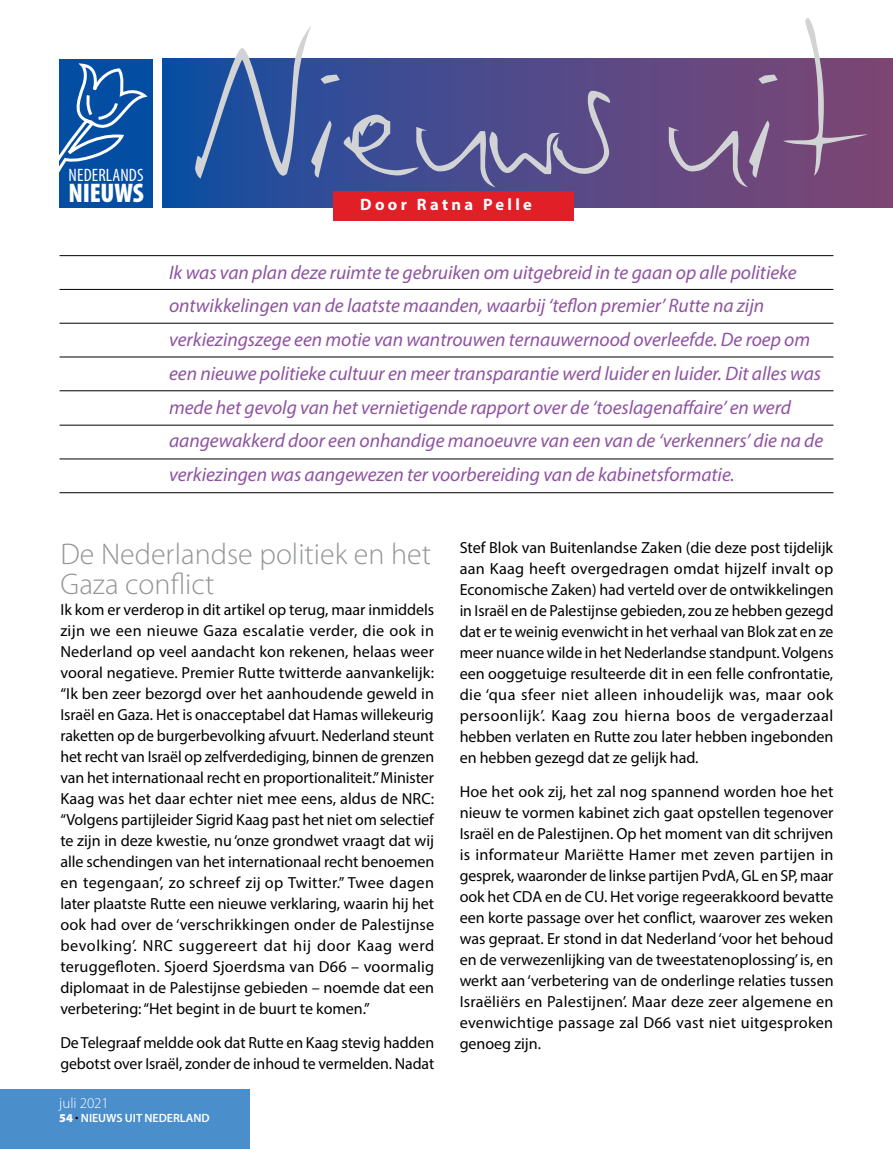
<style>
.page{position:relative;width:893px;height:1149px;background:#fff}
.page>*{position:absolute;margin:0;border:0;box-sizing:border-box;transform-origin:0 0}
.t1{font:300 30px/30px "Myriad Pro";color:#939598}
.t2{font:900 condensed 27px "Myriad Pro";letter-spacing:-.01em;color:#fff}
.t3{font:italic 19.5px/33.8px "Myriad Pro";color:#8f53a1}
.t4{font:condensed 18px "Myriad Pro";letter-spacing:.01em;color:#fff}
.t5{font:700 16.5px "Myriad Pro";letter-spacing:.2em;color:#fff}
.t6{font:16.05px/21px "Myriad Pro";color:#000;text-align:justify}
.t7{font:300 15px "Myriad Pro";color:#fff}
.t8{font:600 12px "Myriad Pro";color:#fff}
.s1{font-weight:900}
.s2{font-weight:900;color:#000}
</style>
<div class="page">
<hr style="left:60px;top:289px;width:773px;height:1px;background:#000">
<hr style="left:60px;top:323px;width:773px;height:1px;background:#000">
<hr style="left:60px;top:390px;width:773px;height:1px;background:#000">
<hr style="left:60px;top:458px;width:773px;height:1px;background:#000">
<hr style="left:60px;top:356px;width:773px;height:1px;background:#000">
<hr style="left:60px;top:425px;width:773px;height:1px;background:#000">
<hr style="left:60px;top:492px;width:773px;height:1px;background:#000">
<hr style="left:60px;top:255px;width:773px;height:1px;background:#000">
<svg style="left:162px;top:59px;width:731px;height:149px;background:#46498a"></svg>
<svg style="left:195px;top:18px;width:673px;height:169px"></svg>
<div style="left:60px;top:59px;width:93px;height:149px;background:#034ea2"></div>
<svg style="left:59px;top:62px;width:88px;height:146px"></svg>
<div style="left:333px;top:191px;width:241px;height:30px;background:#e11f27"></div>
<div style="left:0;top:1089px;width:249px;height:59px;background:#4a8ecc"></div>
<p class="t4" style="left:69px;top:164px;width:77px">NEDERLANDS</p>
<h2 class="t2" style="left:69px;top:176px;width:77px">NIEUWS</h2>
<p class="t5" style="left:360px;top:194px;width:173px">Door Ratna Pelle</p>
<p class="t3" style="left:169px;top:255px;width:656px">Ik was van plan deze ruimte te gebruiken om uitgebreid in te gaan op alle politieke ontwikkelingen van de laatste maanden, waarbij ‘teflon premier’ Rutte na zijn verkiezingszege een motie van wantrouwen ternauwernood overleefde. De roep om een nieuwe politieke cultuur en meer transparantie werd luider en luider. Dit alles was mede het gevolg van het vernietigende rapport over de ‘toeslagenaffaire’ en werd aangewakkerd door een onhandige manoeuvre van een van de ‘verkenners’ die na de verkiezingen was aangewezen ter voorbereiding van de kabinetsformatie.</p>
<h1 class="t1" style="left:60px;top:538px;width:372px">De Nederlandse politiek en het<br>Gaza conflict</h1>
<p class="t6" style="left:60px;top:598px;width:375px">Ik kom er verderop in dit artikel op terug, maar inmiddels zijn we een nieuwe Gaza escalatie verder, die ook in Nederland op veel aandacht kon rekenen, helaas weer vooral negatieve. Premier Rutte twitterde aanvankelijk: “Ik ben zeer bezorgd over het aanhoudende geweld in Israël en Gaza. Het is onacceptabel dat Hamas willekeurig raketten op de burgerbevolking afvuurt. Nederland steunt het recht van Israël op zelfverdediging, binnen de grenzen van het internationaal recht en proportionaliteit.” Minister Kaag was het daar echter niet mee eens, aldus de NRC: “Volgens partijleider Sigrid Kaag past het niet om selectief te zijn in deze kwestie, nu ‘onze grondwet vraagt dat wij alle schendingen van het internationaal recht benoemen en tegengaan’, zo schreef zij op Twitter.” Twee dagen later plaatste Rutte een nieuwe verklaring, waarin hij het ook had over de ‘verschrikkingen onder de Palestijnse bevolking’. NRC suggereert dat hij door Kaag werd teruggefloten. Sjoerd Sjoerdsma van D66 – voormalig diplomaat in de Palestijnse gebieden – noemde dat een verbetering: “Het begint in de buurt te komen.”</p>
<p class="t6" style="left:60px;top:1031px;width:375px">De Telegraaf meldde ook dat Rutte en Kaag stevig hadden gebotst over Israël, zonder de inhoud te vermelden. Nadat</p>
<p class="t7" style="left:59px;top:1093px;width:51px">juli 2021</p>
<p class="t8" style="left:59px;top:1109px;width:152px"><span class="s1">54</span> <span class="s2">·</span> NIEUWS UIT NEDERLAND</p>
<p class="t6" style="left:460px;top:537px;width:375px">Stef Blok van Buitenlandse Zaken (die deze post tijdelijk aan Kaag heeft overgedragen omdat hijzelf invalt op Economische Zaken) had verteld over de ontwikkelingen in Israël en de Palestijnse gebieden, zou ze hebben gezegd dat er te weinig evenwicht in het verhaal van Blok zat en ze meer nuance wilde in het Nederlandse standpunt. Volgens een ooggetuige resulteerde dit in een felle confrontatie, die ‘qua sfeer niet alleen inhoudelijk was, maar ook persoonlijk’. Kaag zou hierna boos de vergaderzaal hebben verlaten en Rutte zou later hebben ingebonden en hebben gezegd dat ze gelijk had.</p>
<p class="t6" style="left:460px;top:780px;width:375px">Hoe het ook zij, het zal nog spannend worden hoe het nieuw te vormen kabinet zich gaat opstellen tegenover Israël en de Palestijnen. Op het moment van dit schrijven is informateur Mariëtte Hamer met zeven partijen in gesprek, waaronder de linkse partijen PvdA, GL en SP, maar ook het CDA en de CU. Het vorige regeerakkoord bevatte een korte passage over het conflict, waarover zes weken was gepraat. Er stond in dat Nederland ‘voor het behoud en de verwezenlijking van de tweestatenoplossing’ is, en werkt aan ‘verbetering van de onderlinge relaties tussen Israëliërs en Palestijnen’. Maar deze zeer algemene en evenwichtige passage zal D66 vast niet uitgesproken genoeg zijn.</p>
</div>
